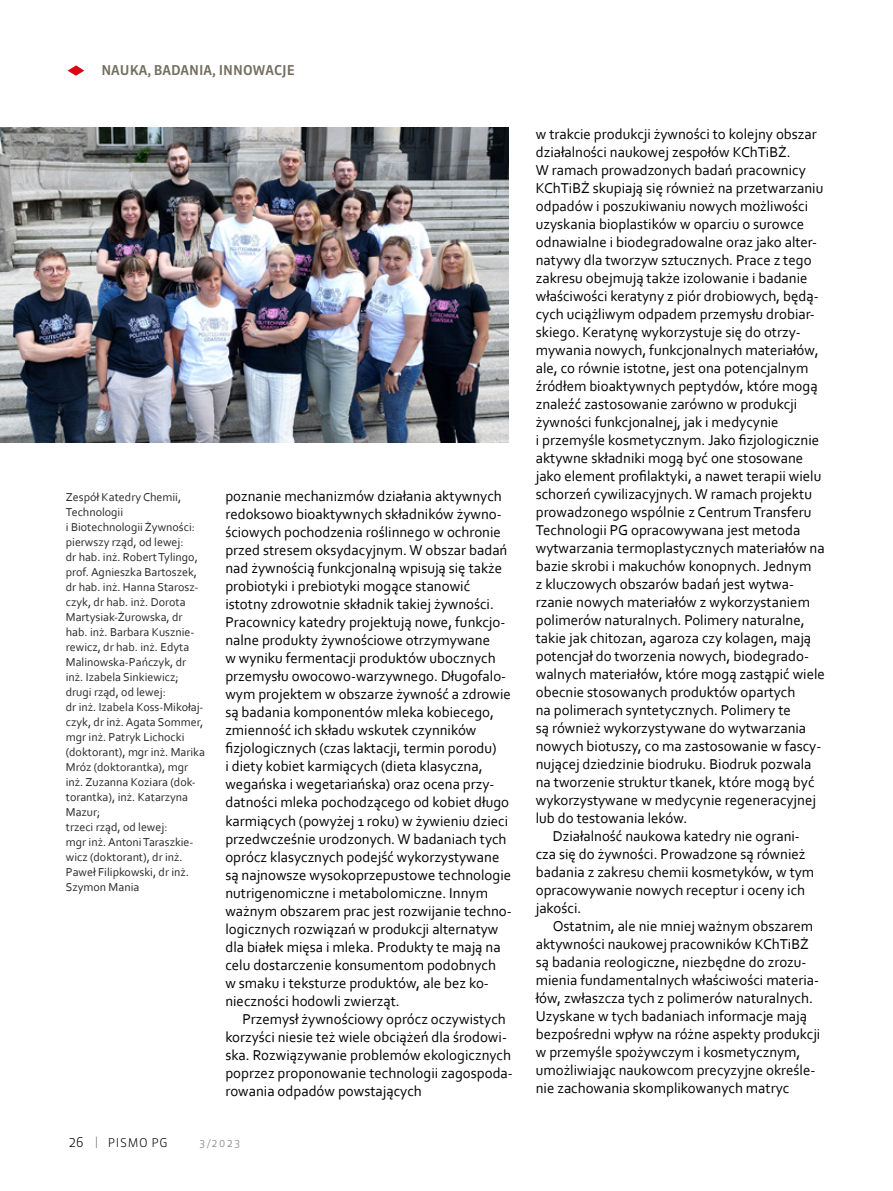
<style>
.page{position:relative;width:893px;height:1191px;background:#fff}
.page>*{position:absolute;margin:0;border:0;box-sizing:border-box;transform-origin:0 0}
.t1{font:15px/18px "Corbel";color:#000}
.t2{font:500 13.5px "Sanuk Pro";color:#736e5f}
.t3{font:300 13.5px "Sanuk Pro";color:#000}
.t4{font:12px/15px "Corbel";color:#282827}
.t5{font:300 12px "Sanuk Pro";letter-spacing:.05em;color:#000}
.t6{font:300 10.5px "Sanuk Pro";color:#706f6f}
</style>
<div class="page">
<svg style="left:96px;top:1136px;width:1px;height:12px"></svg>
<svg style="left:68px;top:65px;width:16px;height:11px"></svg>
<img style="left:0;top:128px;width:508px;height:314px">
<p class="t2" style="left:101px;top:61px;width:195px">NAUKA, BADANIA, INNOWACJE</p>
<p class="t4" style="left:66px;top:489px;width:141px">Zespół Katedry Chemii,<br>Technologii<br>i Biotechnologii Żywności: pierwszy rząd, od lewej:<br>dr hab. inż. Robert Tylingo, prof. Agnieszka Bartoszek, dr hab. inż. Hanna Starosz&shy;czyk, dr hab. inż. Dorota<br>Martysiak-Żurowska, dr hab. inż. Barbara Kusznie&shy;rewicz, dr hab. inż. Edyta<br>Malinowska-Pańczyk, dr inż. Izabela Sinkiewicz; drugi rząd, od lewej:<br>dr inż. Izabela Koss-Mikołaj&shy;czyk, dr inż. Agata Sommer, mgr inż. Patryk Lichocki (doktorant), mgr inż. Marika<br>Mróz (doktorantka), mgr inż. Zuzanna Koziara (dok&shy;torantka), inż. Katarzyna<br>Mazur;<br>trzeci rząd, od lewej:<br>mgr inż. Antoni Taraszkie&shy;wicz (doktorant), dr inż.<br>Paweł Filipkowski, dr inż.<br>Szymon Mania</p>
<p class="t1" style="left:225px;top:487px;width:288px">poznanie mechanizmów działania aktywnych redoksowo bioaktywnych składników żywno&shy;ściowych pochodzenia roślinnego w ochronie przed stresem oksydacyjnym. W obszar badań nad żywnością funkcjonalną wpisują się także probiotyki i prebiotyki mogące stanowić istotny zdrowotnie składnik takiej żywności.<br>Pracownicy katedry projektują nowe, funkcjo&shy;nalne produkty żywnościowe otrzymywane<br>w wyniku fermentacji produktów ubocznych przemysłu owocowo-warzywnego. Długofalo&shy;wym projektem w obszarze żywność a zdrowie są badania komponentów mleka kobiecego, zmienność ich składu wskutek czynników fizjologicznych (czas laktacji, termin porodu)<br>i diety kobiet karmiących (dieta klasyczna, wegańska i wegetariańska) oraz ocena przy&shy;datności mleka pochodzącego od kobiet długo karmiących (powyżej 1 roku) w żywieniu dzieci przedwcześnie urodzonych. W badaniach tych oprócz klasycznych podejść wykorzystywane są najnowsze wysokoprzepustowe technologie nutrigenomiczne i metabolomiczne. Innym ważnym obszarem prac jest rozwijanie techno&shy;logicznych rozwiązań w produkcji alternatyw dla białek mięsa i mleka. Produkty te mają na celu dostarczenie konsumentom podobnych<br>w smaku i teksturze produktów, ale bez ko&shy;nieczności hodowli zwierząt.</p>
<p class="t1" style="left:225px;top:1009px;width:289px;text-indent:17px">Przemysł żywnościowy oprócz oczywistych korzyści niesie też wiele obciążeń dla środowi&shy;ska. Rozwiązywanie problemów ekologicznych poprzez proponowanie technologii zagospoda&shy;rowania odpadów powstających</p>
<p class="t3" style="left:69px;top:1133px;width:16px">26</p>
<p class="t5" style="left:108px;top:1134px;width:61px">PISMO PG</p>
<p class="t6" style="left:200px;top:1135px;width:42px">3/2023</p>
<p class="t1" style="left:536px;top:124px;width:282px">w trakcie produkcji żywności to kolejny obszar</p>
<p class="t1" style="left:536px;top:142px;width:256px">działalności naukowej zespołów KChTiBŻ.</p>
<p class="t1" style="left:536px;top:160px;width:271px">W ramach prowadzonych badań pracownicy</p>
<p class="t1" style="left:536px;top:178px;width:289px">KChTiBŻ skupiają się również na przetwarzaniu</p>
<p class="t1" style="left:536px;top:196px;width:274px">odpadów i poszukiwaniu nowych możliwości</p>
<p class="t1" style="left:536px;top:214px;width:270px">uzyskania bioplastików w oparciu o surowce</p>
<p class="t1" style="left:536px;top:232px;width:283px">odnawialne i biodegradowalne oraz jako alter-</p>
<p class="t1" style="left:536px;top:250px;width:277px">natywy dla tworzyw sztucznych. Prace z tego</p>
<p class="t1" style="left:536px;top:268px;width:273px">zakresu obejmują także izolowanie i badanie</p>
<p class="t1" style="left:536px;top:286px;width:284px">właściwości keratyny z piór drobiowych, będą-</p>
<p class="t1" style="left:536px;top:304px;width:281px">cych uciążliwym odpadem przemysłu drobiar-</p>
<p class="t1" style="left:536px;top:322px;width:266px">skiego. Keratynę wykorzystuje się do otrzy-</p>
<p class="t1" style="left:536px;top:340px;width:284px">mywania nowych, funkcjonalnych materiałów,</p>
<p class="t1" style="left:536px;top:358px;width:274px">ale, co równie istotne, jest ona potencjalnym</p>
<p class="t1" style="left:536px;top:376px;width:283px">źródłem bioaktywnych peptydów, które mogą</p>
<p class="t1" style="left:536px;top:394px;width:263px">znaleźć zastosowanie zarówno w produkcji</p>
<p class="t1" style="left:536px;top:412px;width:244px">żywności funkcjonalnej, jak i medycynie</p>
<p class="t1" style="left:536px;top:430px;width:285px">i przemyśle kosmetycznym. Jako fizjologicznie</p>
<p class="t1" style="left:536px;top:448px;width:269px">aktywne składniki mogą być one stosowane</p>
<p class="t1" style="left:536px;top:466px;width:287px">jako element profilaktyki, a nawet terapii wielu</p>
<p class="t1" style="left:536px;top:484px;width:278px">schorzeń cywilizacyjnych. W ramach projektu</p>
<p class="t1" style="left:536px;top:502px;width:277px">prowadzonego wspólnie z Centrum Transferu</p>
<p class="t1" style="left:536px;top:520px;width:266px">Technologii PG opracowywana jest metoda</p>
<p class="t1" style="left:536px;top:538px;width:290px">wytwarzania termoplastycznych materiałów na</p>
<p class="t1" style="left:536px;top:556px;width:277px">bazie skrobi i makuchów konopnych. Jednym</p>
<p class="t1" style="left:536px;top:574px;width:260px">z kluczowych obszarów badań jest wytwa-</p>
<p class="t1" style="left:536px;top:592px;width:276px">rzanie nowych materiałów z wykorzystaniem</p>
<p class="t1" style="left:536px;top:610px;width:270px">polimerów naturalnych. Polimery naturalne,</p>
<p class="t1" style="left:536px;top:628px;width:277px">takie jak chitozan, agaroza czy kolagen, mają</p>
<p class="t1" style="left:536px;top:646px;width:275px">potencjał do tworzenia nowych, biodegrado-</p>
<p class="t1" style="left:536px;top:664px;width:291px">walnych materiałów, które mogą zastąpić wiele</p>
<p class="t1" style="left:536px;top:682px;width:261px">obecnie stosowanych produktów opartych</p>
<p class="t1" style="left:536px;top:700px;width:257px">na polimerach syntetycznych. Polimery te</p>
<p class="t1" style="left:536px;top:718px;width:272px">są również wykorzystywane do wytwarzania</p>
<p class="t1" style="left:536px;top:736px;width:287px">nowych biotuszy, co ma zastosowanie w fascy-</p>
<p class="t1" style="left:536px;top:754px;width:277px">nującej dziedzinie biodruku. Biodruk pozwala</p>
<p class="t1" style="left:536px;top:772px;width:280px">na tworzenie struktur tkanek, które mogą być</p>
<p class="t1" style="left:536px;top:790px;width:282px">wykorzystywane w medycynie regeneracyjnej</p>
<p class="t1" style="left:536px;top:808px;width:153px">lub do testowania leków.</p>
<p class="t1" style="left:553px;top:826px;width:249px">Działalność naukowa katedry nie ograni-</p>
<p class="t1" style="left:536px;top:844px;width:271px">cza się do żywności. Prowadzone są również</p>
<p class="t1" style="left:536px;top:862px;width:280px">badania z zakresu chemii kosmetyków, w tym</p>
<p class="t1" style="left:536px;top:880px;width:271px">opracowywanie nowych receptur i oceny ich</p>
<p class="t1" style="left:536px;top:898px;width:47px">jakości.</p>
<p class="t1" style="left:553px;top:916px;width:262px">Ostatnim, ale nie mniej ważnym obszarem</p>
<p class="t1" style="left:536px;top:934px;width:275px">aktywności naukowej pracowników KChTiBŻ</p>
<p class="t1" style="left:536px;top:952px;width:272px">są badania reologiczne, niezbędne do zrozu-</p>
<p class="t1" style="left:536px;top:970px;width:285px">mienia fundamentalnych właściwości materia-</p>
<p class="t1" style="left:536px;top:988px;width:279px">łów, zwłaszcza tych z polimerów naturalnych.</p>
<p class="t1" style="left:536px;top:1006px;width:273px">Uzyskane w tych badaniach informacje mają</p>
<p class="t1" style="left:536px;top:1024px;width:286px">bezpośredni wpływ na różne aspekty produkcji</p>
<p class="t1" style="left:536px;top:1042px;width:266px">w przemyśle spożywczym i kosmetycznym,</p>
<p class="t1" style="left:536px;top:1060px;width:281px">umożliwiając naukowcom precyzyjne określe-</p>
<p class="t1" style="left:536px;top:1078px;width:255px">nie zachowania skomplikowanych matryc</p>
</div>
